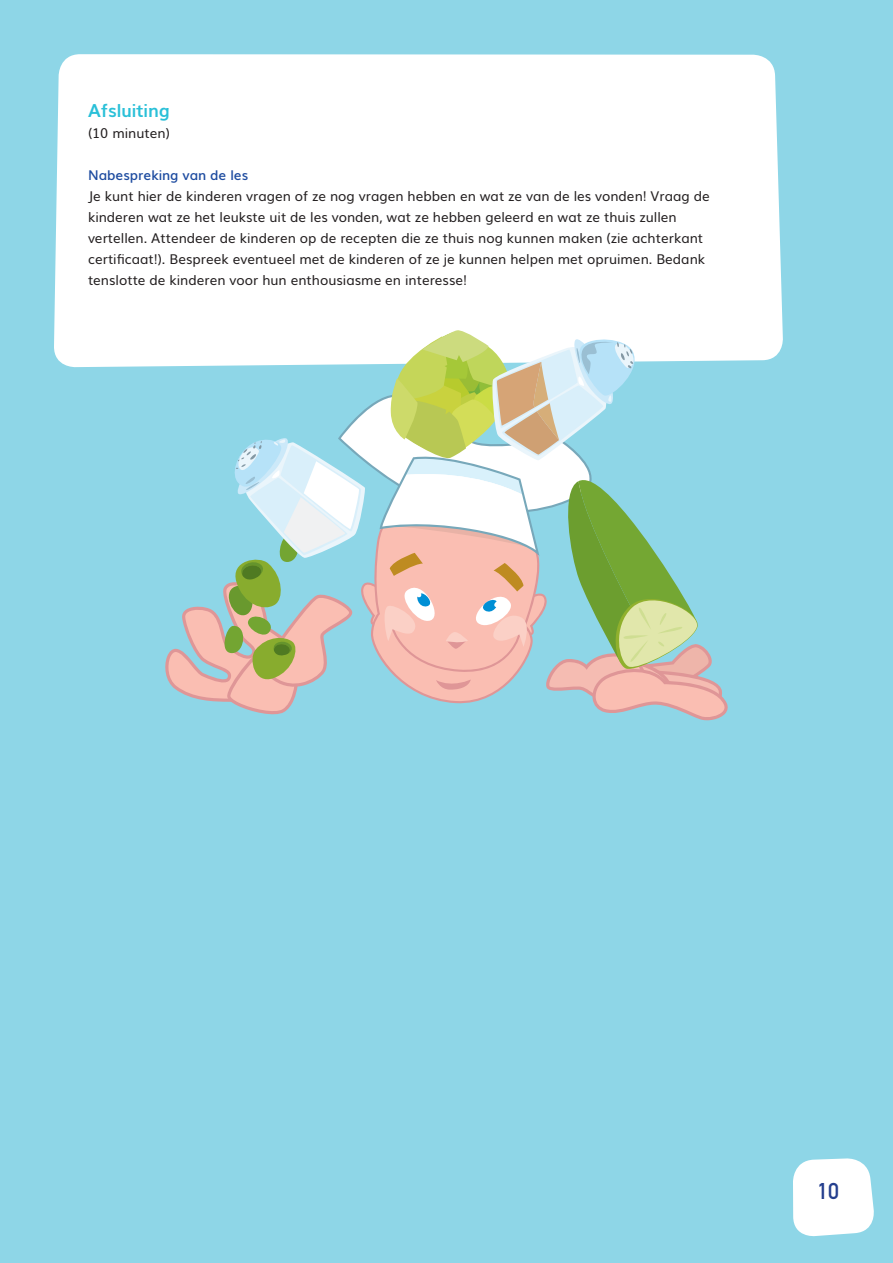
<style>
.page{position:relative;width:893px;height:1263px;background:#8ed6e7}
.page>*{position:absolute;margin:0;border:0;box-sizing:border-box;transform-origin:0 0}
.t1{font:700 30px "DIN Alternate";color:#253f8e}
.t2{font:700 22.5px "DIN Alternate";color:#253f8e}
.t3{font:700 18px "Muli";color:#2ac0d8}
.t4{font:13.5px/21px "Muli";color:#231f20}
.t5{font:600 13.5px "Muli";color:#1e4ca0}
</style>
<div class="page">
<div style="left:54px;top:54px;width:729px;height:313px;background:#fff"></div>
<svg style="left:793px;top:1158px;width:81px;height:79px;background:#f1fafc"></svg>
<svg style="left:162px;top:329px;width:568px;height:392px"></svg>
<h3 class="t3" style="left:88px;top:96px;width:83px">Afsluiting</h3>
<p class="t4" style="left:88px;top:122px;width:83px">(10 minuten)</p>
<p class="t5" style="left:88px;top:164px;width:162px">Nabespreking van de les</p>
<p class="t4" style="left:88px;top:185px;width:623px">Je kunt hier de kinderen vragen of ze nog vragen hebben en wat ze van de les vonden! Vraag de kinderen wat ze het leukste uit de les vonden, wat ze hebben geleerd en wat ze thuis zullen vertellen. Attendeer de kinderen op de recepten die ze thuis nog kunnen maken (zie achterkant certificaat!). Bespreek eventueel met de kinderen of ze je kunnen helpen met opruimen. Bedank tenslotte de kinderen voor hun enthousiasme en interesse!</p>
<h2 class="t2" style="left:817px;top:1174px;width:23px">10</h2>
<h1 class="t1" style="left:809px;top:1172px;width:30px">10</h1>
</div>
